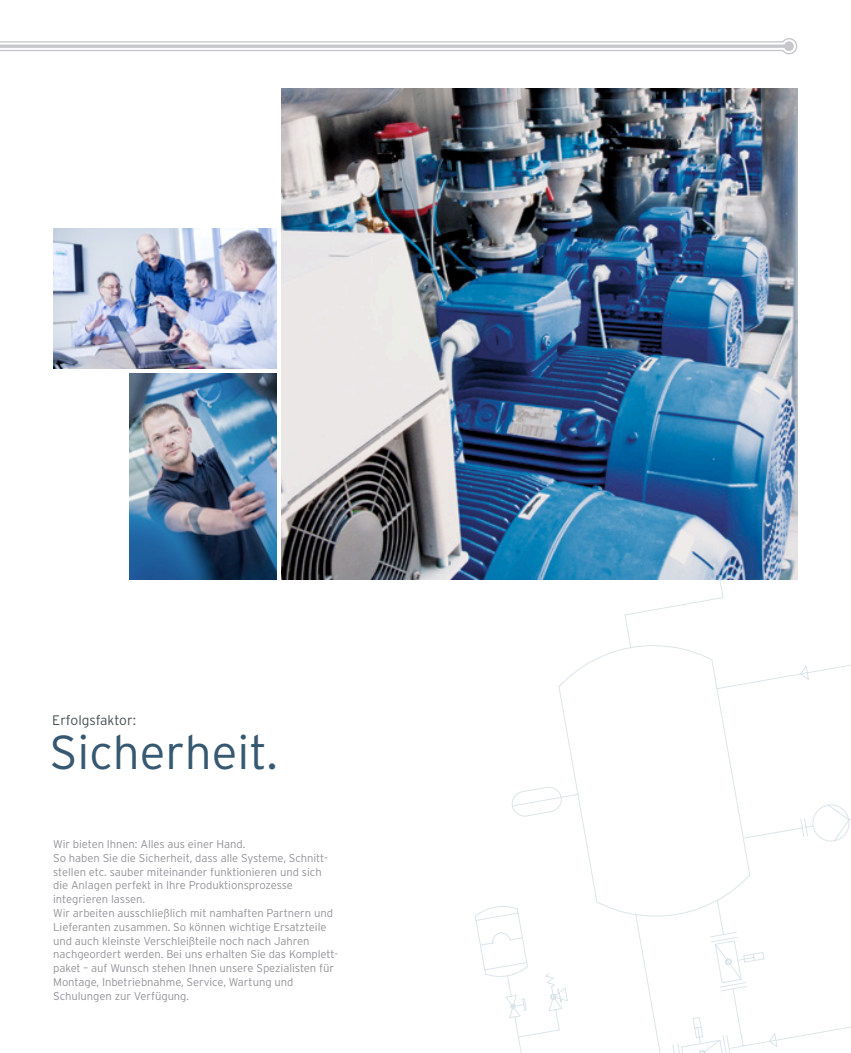
<style>
.page{position:relative;width:851px;height:1053px;background:#fff}
.page>*{position:absolute;margin:0;border:0;box-sizing:border-box;transform-origin:0 0}
.t1{font:300 47.5px "Interstate";color:#365971}
.t2{font:300 13.75px "Interstate";color:#464f54}
.t3{font:300 11.25px/13.8px "Interstate";letter-spacing:-.005em;color:#939499}
</style>
<div class="page">
<svg style="left:337px;top:501px;width:513px;height:551px"></svg>
<svg style="left:0;top:38px;width:797px;height:16px"></svg>
<img style="left:282px;top:89px;width:515px;height:490px">
<img style="left:53px;top:229px;width:223px;height:140px">
<img style="left:129px;top:374px;width:147px;height:205px">
<p class="t2" style="left:52px;top:712px;width:85px">Erfolgsfaktor:</p>
<h1 class="t1" style="left:49px;top:725px;width:230px">Sicherheit.</h1>
<p class="t3" style="left:53px;top:837px;width:286px">Wir bieten Ihnen: Alles aus einer Hand.<br>So haben Sie die Sicherheit, dass alle Systeme, Schnitt&shy;stellen etc. sauber miteinander funktionieren und sich die Anlagen perfekt in Ihre Produktionsprozesse integrieren lassen.<br>Wir arbeiten ausschließlich mit namhaften Partnern und Lieferanten zusammen. So können wichtige Ersatzteile und auch kleinste Verschleißteile noch nach Jahren nachgeordert werden. Bei uns erhalten Sie das Komplett&shy;paket – auf Wunsch stehen Ihnen unsere Spezialisten für Montage, Inbetriebnahme, Service, Wartung und Schulungen zur Verfügung.</p>
</div>
